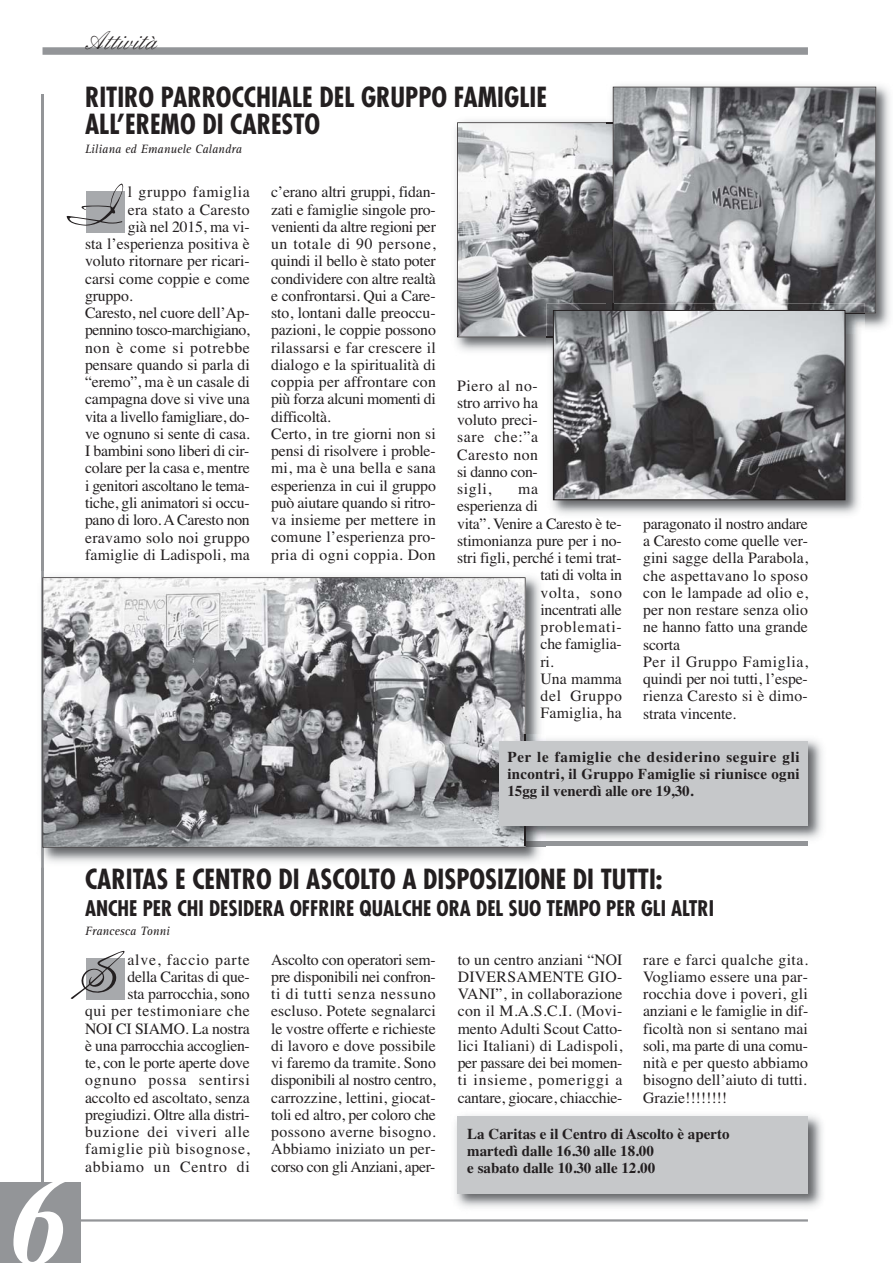
<style>
.page{position:relative;width:893px;height:1263px;background:#fff}
.page>*{position:absolute;margin:0;border:0;box-sizing:border-box;transform-origin:0 0}
.t1{font:italic 700 126px "Cochin";color:#fff}
.t2{font:74.4px "OPTI Carmella Hand Script";color:#231f20}
.t3{font:74.4px "OPTI Carmella Hand Script";color:#231f20;scale:.71 1}
.t4{font:700 condensed 27px/27px "Futura";color:#231f20}
.t5{font:27px "Englische Sch T";color:#231f20}
.t6{font:700 condensed 21px "Futura";color:#231f20}
.t7{font:15.75px/17.2px "Times";letter-spacing:-.01em;color:#231f20;text-align:justify}
.t8{font:15.75px "Times";letter-spacing:.04em;color:#231f20}
.t9{font:15.75px "Times";letter-spacing:.02em;color:#231f20}
.t10{font:15.75px "Times";letter-spacing:.015em;color:#231f20}
.t11{font:15.75px "Times";letter-spacing:-.03em;color:#231f20}
.t12{font:15.75px "Times";letter-spacing:.05em;color:#231f20}
.t13{font:700 15px/17.2px "Times";color:#231f20}
.t14{font:italic 12.45px "Rotis Serif";color:#231f20}
</style>
<div class="page">
<hr style="left:41px;top:95px;width:3px;height:1168px;background:#939598">
<div style="left:43px;top:47px;width:765px;height:8px;background:#939598"></div>
<hr style="left:43px;top:1219px;width:765px;height:2px;background:#939598">
<div style="left:0;top:1182px;width:81px;height:81px;background:#939598"></div>
<div style="left:86px;top:958px;width:38px;height:41px;background:#a7a9ac"></div>
<div style="left:458px;top:841px;width:350px;height:5px;background:#939598"></div>
<img style="left:455px;top:1115px;width:368px;height:93px">
<div style="left:457px;top:1116px;width:351px;height:77px;background:#c6c8ca"></div>
<img style="left:455px;top:128px;width:91px;height:223px">
<img style="left:611px;top:85px;width:279px;height:244px">
<svg style="left:613px;top:87px;width:263px;height:226px;background:#9e9fa2"></svg>
<img style="left:551px;top:333px;width:309px;height:182px">
<img style="left:546px;top:338px;width:7px;height:19px">
<img style="left:845px;top:314px;width:20px;height:19px">
<img style="left:643px;top:303px;width:222px;height:10px">
<svg style="left:845px;top:313px;width:20px;height:1px"></svg>
<svg style="left:457px;top:116px;width:186px;height:222px"></svg>
<img style="left:555px;top:312px;width:288px;height:186px">
<div style="left:553px;top:310px;width:292px;height:190px;border:1px solid #231f20"></div>
<img style="left:44px;top:576px;width:501px;height:287px">
<img style="left:41px;top:571px;width:3px;height:296px">
<svg style="left:541px;top:576px;width:4px;height:4px"></svg>
<svg style="left:541px;top:590px;width:4px;height:8px"></svg>
<svg style="left:541px;top:604px;width:4px;height:11px"></svg>
<svg style="left:541px;top:625px;width:4px;height:10px"></svg>
<svg style="left:541px;top:642px;width:4px;height:7px"></svg>
<svg style="left:541px;top:659px;width:4px;height:8px"></svg>
<svg style="left:541px;top:673px;width:4px;height:11px"></svg>
<svg style="left:541px;top:690px;width:4px;height:11px"></svg>
<svg style="left:541px;top:708px;width:4px;height:10px"></svg>
<svg style="left:43px;top:577px;width:483px;height:270px;background:#969699"></svg>
<img style="left:493px;top:735px;width:330px;height:110px">
<img style="left:545px;top:841px;width:263px;height:4px">
<svg style="left:525px;top:841px;width:20px;height:5px"></svg>
<img style="left:525px;top:735px;width:1px;height:110px">
<div style="left:499px;top:741px;width:309px;height:84px;background:#c6c8ca"></div>
<div style="left:86px;top:191px;width:39px;height:42px;background:#a7a9ac"></div>
<h3 class="t5" style="left:85px;top:32px;width:73px">Attività</h3>
<h3 class="t4" style="left:85px;top:86px;width:463px">RITIRO PARROCCHIALE DEL GRUPPO FAMIGLIE<br>ALL’EREMO DI CARESTO</h3>
<p class="t14" style="left:85px;top:144px;width:159px">Liliana ed Emanuele Calandra</p>
<p class="t8" style="left:128px;top:186px;width:124px">l gruppo famiglia</p>
<p class="t9" style="left:128px;top:204px;width:124px">era stato a Caresto</p>
<p class="t7" style="left:128px;top:220px;width:123px">già nel 2015, ma vi-</p>
<p class="t7" style="left:85px;top:237px;width:166px">sta l’esperienza positiva è</p>
<p class="t7" style="left:85px;top:254px;width:166px">voluto ritornare per ricari-</p>
<p class="t7" style="left:85px;top:271px;width:166px">carsi come coppie e come</p>
<p class="t7" style="left:85px;top:289px;width:49px">gruppo.</p>
<p class="t7" style="left:85px;top:306px;width:166px">Caresto, nel cuore dell’Ap-</p>
<p class="t11" style="left:85px;top:324px;width:166px">pennino tosco-marchigiano,</p>
<p class="t8" style="left:85px;top:342px;width:166px">non è come si potrebbe</p>
<p class="t7" style="left:85px;top:358px;width:166px">pensare quando si parla di</p>
<p class="t7" style="left:85px;top:375px;width:166px">“eremo”, ma è un casale di</p>
<p class="t7" style="left:85px;top:392px;width:166px">campagna dove si vive una</p>
<p class="t7" style="left:85px;top:409px;width:166px">vita a livello famigliare, do-</p>
<p class="t7" style="left:85px;top:427px;width:166px">ve ognuno si sente di casa.</p>
<p class="t7" style="left:85px;top:444px;width:166px">I bambini sono liberi di cir-</p>
<p class="t7" style="left:85px;top:461px;width:166px">colare per la casa e, mentre</p>
<p class="t7" style="left:85px;top:478px;width:166px">i genitori ascoltano le tema-</p>
<p class="t7" style="left:85px;top:496px;width:166px">tiche, gli animatori si occu-</p>
<p class="t7" style="left:85px;top:513px;width:166px">pano di loro. A Caresto non</p>
<p class="t9" style="left:85px;top:531px;width:166px">eravamo solo noi gruppo</p>
<p class="t10" style="left:85px;top:549px;width:166px">famiglie di Ladispoli, ma</p>
<h2 class="t3" style="left:65px;top:171px;width:85px">I</h2>
<p class="t7" style="left:271px;top:185px;width:166px;text-align:left">c’erano altri gruppi, fidan&shy;zati e famiglie singole pro&shy;venienti da altre regioni per un totale di 90 persone, quindi il bello è stato poter condividere con altre realtà e confrontarsi. Qui a Care&shy;sto, lontani dalle preoccu&shy;pazioni, le coppie possono rilassarsi e far crescere il dialogo e la spiritualità di coppia per affrontare con più forza alcuni momenti di difficoltà.<br>Certo, in tre giorni non si pensi di risolvere i proble&shy;mi, ma è una bella e sana esperienza in cui il gruppo può aiutare quando si ritro&shy;va insieme per mettere in comune l’esperienza pro&shy;pria di ogni coppia. Don</p>
<p class="t7" style="left:457px;top:378px;width:82px">Piero al no&shy;stro arrivo ha voluto preci&shy;sare che:”a Caresto non si danno con&shy;sigli,</p>
<p class="t7" style="left:518px;top:482px;width:21px">ma</p>
<p class="t7" style="left:457px;top:499px;width:82px">esperienza di</p>
<p class="t7" style="left:457px;top:516px;width:166px">vita”. Venire a ares o e-</p>
<p class="t7" style="left:457px;top:533px;width:166px">stimonianza pure per i no-</p>
<p class="t7" style="left:457px;top:551px;width:166px">stri figli, perché i temi trat-</p>
<p class="t7" style="left:541px;top:568px;width:83px">tati di volta in</p>
<p class="t8" style="left:541px;top:587px;width:83px">volta, sono</p>
<p class="t7" style="left:541px;top:602px;width:83px">incentrati alle</p>
<p class="t12" style="left:541px;top:621px;width:83px">problemati-</p>
<p class="t7" style="left:541px;top:637px;width:83px">che famiglia-</p>
<p class="t7" style="left:541px;top:654px;width:15px">ri.</p>
<p class="t7" style="left:541px;top:671px;width:83px">Una mamma</p>
<p class="t8" style="left:541px;top:690px;width:83px">del Gruppo</p>
<p class="t10" style="left:541px;top:707px;width:83px">Famiglia, ha</p>
<p class="t7" style="left:546px;top:516px;width:12px">C</p>
<p class="t7" style="left:580px;top:516px;width:31px">t èt</p>
<p class="t7" style="left:714px;top:516px;width:10px">il</p>
<p class="t7" style="left:781px;top:516px;width:9px">d</p>
<p class="t7" style="left:643px;top:516px;width:166px;text-align:left">paragonato nostro an are a Caresto come quelle ver&shy;gini sagge della Parabola, che aspettavano lo sposo con le lampade ad olio e, per non restare senza olio ne hanno fatto una grande scorta<br>Per il Gruppo Famiglia, quindi per noi tutti, l’espe&shy;rienza Caresto si è dimo&shy;strata vincente.</p>
<p class="t13" style="left:507px;top:749px;width:294px;text-align:justify">Per le famiglie che desiderino seguire gli incontri, il Gruppo Famiglie si riunisce ogni 15gg il venerdì alle ore 19,30.</p>
<h3 class="t4" style="left:85px;top:868px;width:579px">CARITAS E CENTRO DI ASCOLTO A DISPOSIZIONE DI TUTTI:</h3>
<h3 class="t6" style="left:85px;top:899px;width:631px">ANCHE PER CHI DESIDERA OFFRIRE QUALCHE ORA DEL SUO TEMPO PER GLI ALTRI</h3>
<p class="t14" style="left:85px;top:926px;width:86px">Francesca Tonni</p>
<h2 class="t2" style="left:79px;top:940px;width:43px">S</h2>
<p class="t7" style="left:85px;top:952px;width:166px;text-align:right">alve, faccio parte<br>della Caritas di que-<br>sta parrocchia, sono<br>qui per testimoniare che<br>NOI CI SIAMO. La nostra è una parrocchia accoglien&shy;te, con le porte aperte dove ognuno possa sentirsi accolto ed ascoltato, senza pregiudizi. Oltre alla distri&shy;buzione dei viveri alle famiglie più bisognose, abbiamo un Centro di</p>
<h1 class="t1" style="left:7px;top:1174px;width:64px">6</h1>
<p class="t7" style="left:271px;top:952px;width:166px">Ascolto con operatori sem&shy;pre disponibili nei confron&shy;ti di tutti senza nessuno escluso. Potete segnalarci le vostre offerte e richieste di lavoro e dove possibile vi faremo da tramite. Sono disponibili al nostro centro, carrozzine, lettini, giocat&shy;toli ed altro, per coloro che possono averne bisogno.<br>Abbiamo iniziato un per&shy;corso con gli Anziani, aper-</p>
<p class="t7" style="left:458px;top:952px;width:166px">to un centro anziani “NOI DIVERSAMENTE GIO-VANI”, in collaborazione con il M.A.S.C.I. (Movi&shy;mento Adulti Scout Catto&shy;lici Italiani) di Ladispoli, per passare dei bei momen&shy;ti insieme, pomeriggi a cantare, giocare, chiacchie-</p>
<p class="t7" style="left:643px;top:952px;width:167px">rare e farci qualche gita.<br>Vogliamo essere una par&shy;rocchia dove i poveri, gli anziani e le famiglie in dif&shy;ficoltà non si sentano mai soli, ma parte di una comu&shy;nità e per questo abbiamo bisogno dell’aiuto di tutti.<br>Grazie!!!!!!!!</p>
<p class="t13" style="left:467px;top:1126px;width:264px">La Caritas e il Centro di Ascolto è aperto martedì dalle 16.30 alle 18.00<br>e sabato dalle 10.30 alle 12.00</p>
</div>
